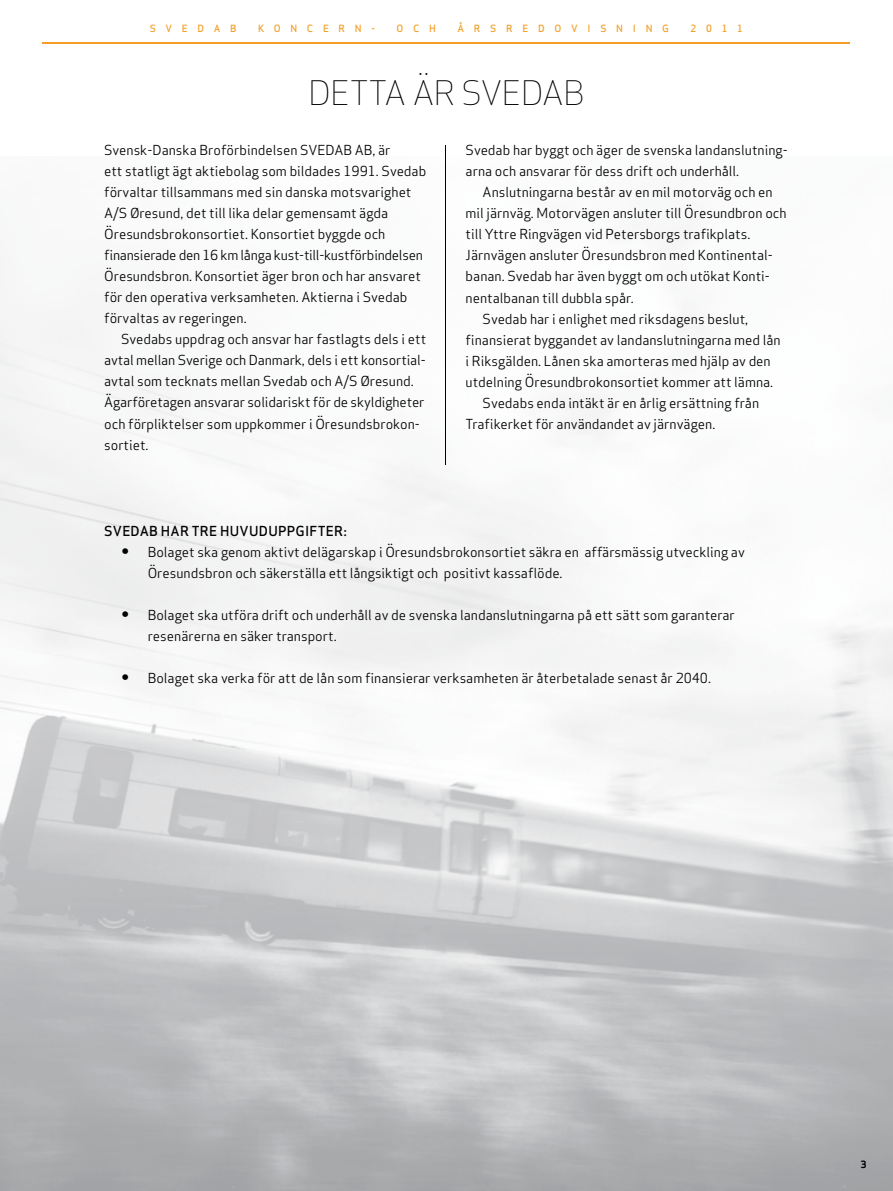
<style>
.page{position:relative;width:893px;height:1191px;background:#fff}
.page>*{position:absolute;margin:0;border:0;box-sizing:border-box;transform-origin:0 0}
.t1{font:300 33px "Apex Sans";letter-spacing:.01em;color:#000}
.t2{font:13.5px/21px "Apex Sans";color:#000}
.t3{font:500 13.5px "Apex Sans";letter-spacing:.02em;color:#000}
.t4{font:500 9.75px "Apex Sans";letter-spacing:1em;color:#f49e25}
.t5{font:700 9.75px "Apex Sans";color:#000}
.s1{font-size:21px}
</style>
<div class="page">
<img style="left:0;top:320px;width:893px;height:871px">
<hr style="left:445px;top:145px;width:1px;height:319px;background:#000">
<hr style="left:43px;top:43px;width:807px;height:1px;background:#f49e25">
<p class="t4" style="left:150px;top:20px;width:88px">SVEDAB</p>
<p class="t4" style="left:258px;top:20px;width:119px">KONCERN-</p>
<p class="t4" style="left:397px;top:20px;width:41px">OCH</p>
<p class="t4" style="left:457px;top:20px;width:213px">ÅRSREDOVISNING</p>
<p class="t4" style="left:690px;top:20px;width:54px">2011</p>
<h1 class="t1" style="left:309px;top:71px;width:277px">DETTA äR SVEDAB</h1>
<p class="t2" style="left:104px;top:139px;width:324px">Svensk-Danska Broförbindelsen SVeDAB AB, är<br>ett statligt ägt aktiebolag som bildades 1991. Svedab förvaltar tillsammans med sin danska motsvarighet A/S Øresund, det till lika delar gemensamt ägda Öresundsbrokonsortiet. Konsortiet byggde och finansierade den 16 km långa kust-till-kustförbindelsen Öresundsbron. Konsortiet äger bron och har ansvaret för den operativa verksamheten. Aktierna i Svedab förvaltas av regeringen.</p>
<p class="t2" style="left:104px;top:328px;width:324px;text-indent:17px">Svedabs uppdrag och ansvar har fastlagts dels i ett avtal mellan Sverige och Danmark, dels i ett konsortial&shy;avtal som tecknats mellan Svedab och A/S Øresund.<br>Ägarföretagen ansvarar solidariskt för de skyldigheter och förpliktelser som uppkommer i Öresundsbrokon&shy;sortiet.</p>
<p class="t2" style="left:466px;top:139px;width:324px">Svedab har byggt och äger de svenska landanslutning&shy;arna och ansvarar för dess drift och underhåll.</p>
<p class="t2" style="left:483px;top:181px;width:291px">Anslutningarna består av en mil motorväg och en</p>
<p class="t2" style="left:466px;top:202px;width:323px">mil järnväg. Motorvägen ansluter till Öresundbron och</p>
<p class="t2" style="left:466px;top:223px;width:286px">till Yttre ringvägen vid petersborgs trafikplats.</p>
<p class="t2" style="left:466px;top:244px;width:309px">Järnvägen ansluter Öresundsbron med Kontinental-</p>
<p class="t2" style="left:466px;top:265px;width:306px">banan. Svedab har även byggt om och utökat Konti-</p>
<p class="t2" style="left:466px;top:286px;width:170px">nentalbanan till dubbla spår.</p>
<p class="t2" style="left:483px;top:307px;width:267px">Svedab har i enlighet med riksdagens beslut,</p>
<p class="t2" style="left:466px;top:328px;width:316px">finansierat byggandet av landanslutningarna med lån</p>
<p class="t2" style="left:466px;top:349px;width:307px">i riksgälden. Lånen ska amorteras med hjälp av den</p>
<p class="t2" style="left:466px;top:370px;width:309px">utdelning Öresundbrokonsortiet kommer att lämna.</p>
<p class="t2" style="left:483px;top:391px;width:278px">Svedabs enda intäkt är en årlig ersättning från</p>
<p class="t2" style="left:466px;top:412px;width:251px">Trafikerket för användandet av järnvägen.</p>
<p class="t3" style="left:104px;top:519px;width:244px">SVEDAB HAR TRE HUVUDUPPGIFTER:</p>
<p class="t2" style="left:148px;top:540px;width:599px;text-indent:-26px"><span class="s1">•</span> Bolaget ska genom aktivt delägarskap i Öresundsbrokonsortiet säkra en affärsmässig utveckling av<br>Öresundsbron och säkerställa ett långsiktigt och positivt kassaflöde.</p>
<p class="t2" style="left:148px;top:603px;width:589px;text-indent:-26px"><span class="s1">•</span> Bolaget ska utföra drift och underhåll av de svenska landanslutningarna på ett sätt som garanterar resenärerna en säker transport.</p>
<p class="t2" style="left:121px;top:666px;width:591px"><span class="s1">•</span> Bolaget ska verka för att de lån som finansierar verksamheten är återbetalade senast år 2040.</p>
<p class="t5" style="left:861px;top:1158px;width:7px">3</p>
</div>
